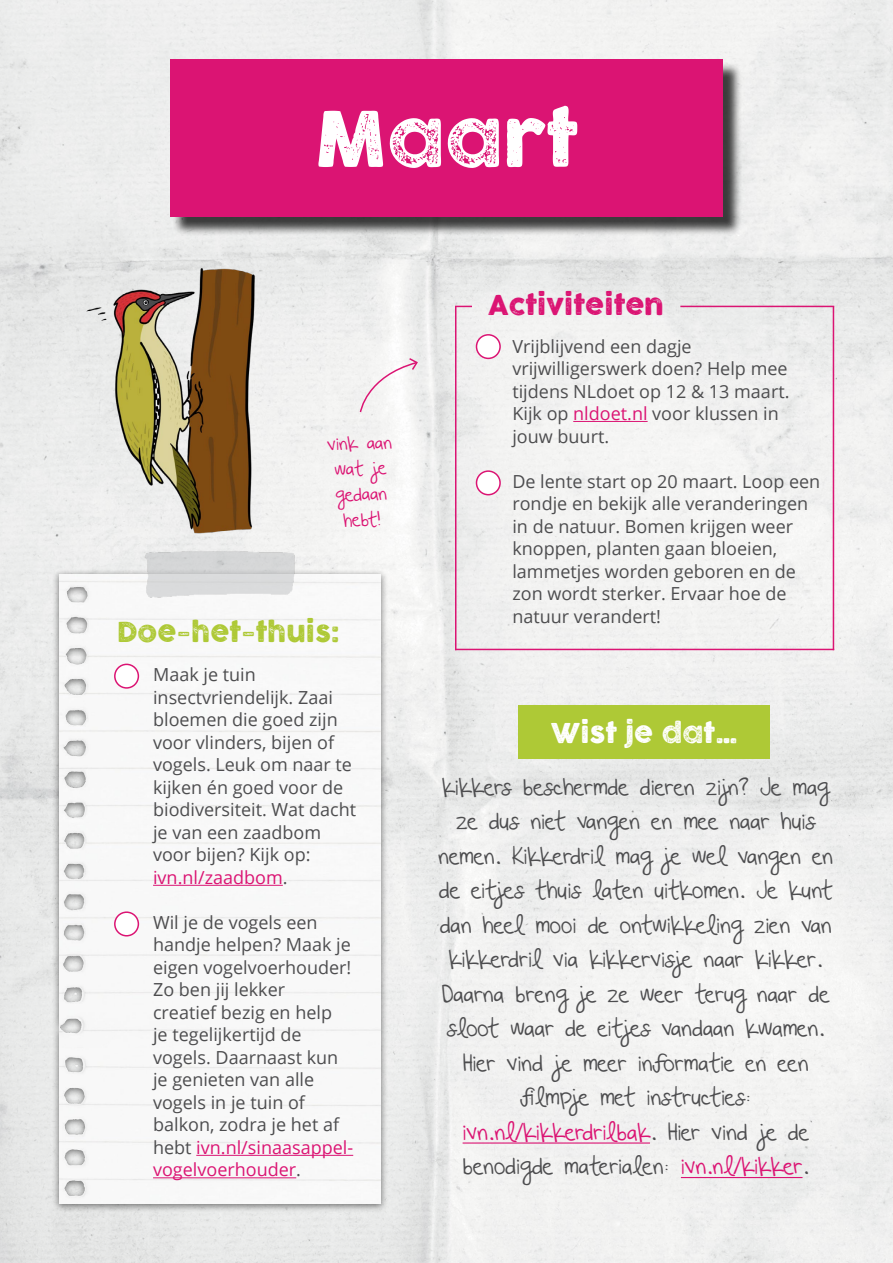
<style>
.page{position:relative;width:893px;height:1263px;background:#fff}
.page>*{position:absolute;margin:0;border:0;box-sizing:border-box;transform-origin:0 0}
.t1{font:75px "COCOGOOSELETTERPRESS";color:#fff}
.t2{font:27px "COCOGOOSELETTERPRESS";color:#aec936}
.t3{font:27px "COCOGOOSELETTERPRESS";color:#db1473}
.t4{font:27px "COCOGOOSELETTERPRESS";color:#fff}
.t5{font:22.5px/34.5px "Beautiful Every Time";color:#4d4d4f;text-align:center}
.t6{font:18px/22.5px "Open Sans";color:#4d4d4f}
.t7{font:18px/25.5px "Beautiful Every Time";color:#db1473;text-align:center}
.s1{color:#db1473}
</style>
<div class="page">
<img style="left:0;top:0;width:893px;height:1263px">
<div style="left:518px;top:705px;width:252px;height:53px;background:#aec936"></div>
<div style="left:53px;top:569px;width:335px;height:644px;background:#000;opacity:.51"></div>
<img style="left:60px;top:574px;width:321px;height:629px">
<hr style="left:455px;top:306px;width:1px;height:344px;background:#db1473">
<hr style="left:833px;top:306px;width:1px;height:344px;background:#db1473">
<hr style="left:680px;top:306px;width:154px;height:1px;background:#db1473">
<svg style="left:456px;top:306px;width:16px;height:1px"></svg>
<hr style="left:455px;top:649px;width:379px;height:1px;background:#db1473">
<div style="left:172px;top:62px;width:569px;height:174px;background:#000;opacity:.75"></div>
<div style="left:170px;top:60px;width:553px;height:157px;background:#db1473"></div>
<img style="left:121px;top:587px;width:206px;height:22px">
<hr style="left:573px;top:421px;width:75px;height:1px;background:#db1473">
<div style="left:115px;top:664px;width:23px;height:24px;background:#fff;border-radius:50%"></div>
<div style="left:114px;top:664px;width:25px;height:25px;border:2px solid #db1473;border-radius:50%"></div>
<div style="left:115px;top:912px;width:23px;height:24px;background:#fff;border-radius:50%"></div>
<div style="left:114px;top:911px;width:25px;height:25px;border:2px solid #db1473;border-radius:50%"></div>
<div style="left:476px;top:335px;width:24px;height:23px;background:#fff;border-radius:50%"></div>
<div style="left:476px;top:334px;width:25px;height:25px;border:2px solid #db1473;border-radius:50%"></div>
<div style="left:476px;top:471px;width:24px;height:24px;background:#fff;border-radius:50%"></div>
<div style="left:476px;top:470px;width:25px;height:25px;border:2px solid #db1473;border-radius:50%"></div>
<hr style="left:463px;top:1142px;width:187px;height:1px;background:#db1473">
<hr style="left:681px;top:1177px;width:121px;height:1px;background:#db1473">
<hr style="left:153px;top:885px;width:130px;height:1px;background:#db1473">
<hr style="left:196px;top:1155px;width:157px;height:1px;background:#db1473">
<hr style="left:153px;top:1177px;width:143px;height:1px;background:#db1473">
<svg style="left:359px;top:357px;width:60px;height:57px"></svg>
<img style="left:60px;top:214px;width:291px;height:373px">
<h1 class="t1" style="left:315px;top:97px;width:265px">Maart</h1>
<p class="t7" style="left:327px;top:432px;width:66px;rotate:-2deg">vink aan wat je gedaan hebt!</p>
<h2 class="t2" style="left:117px;top:616px;width:224px">Doe-het-thuis:</h2>
<p class="t6" style="left:153px;top:663px;width:205px">Maak je tuin insectvriendelijk. Zaai bloemen die goed zijn voor vlinders, bijen of vogels. Leuk om naar te kijken én goed voor de biodiversiteit. Wat dacht je van een zaadbom voor bijen? Kijk op: <span class="s1">ivn.nl/zaadbom</span>.</p>
<p class="t6" style="left:153px;top:911px;width:202px">Wil je de vogels een handje helpen? Maak je eigen vogelvoerhouder!<br>Zo ben jij lekker<br>creatief bezig en help<br>je tegelijkertijd de vogels. Daarnaast kun je genieten van alle vogels in je tuin of balkon, zodra je het af hebt <span class="s1">ivn.nl/sinaasappel&shy;vogelvoerhouder</span>.</p>
<h2 class="t3" style="left:488px;top:290px;width:177px">Activiteiten</h2>
<p class="t6" style="left:512px;top:334px;width:279px">Vrijblijvend een dagje vrijwilligerswerk doen? Help mee tijdens NLdoet op 12 &amp; 13 maart.<br>Kijk op <span class="s1">nldoet.nl</span> voor klussen in jouw buurt.</p>
<p class="t6" style="left:512px;top:469px;width:309px">De lente start op 20 maart. Loop een rondje en bekijk alle veranderingen in de natuur. Bomen krijgen weer knoppen, planten gaan bloeien, lammetjes worden geboren en de zon wordt sterker. Ervaar hoe de natuur verandert!</p>
<h2 class="t4" style="left:551px;top:718px;width:187px">Wist je dat…</h2>
<p class="t5" style="left:438px;top:770px;width:396px">kikkers beschermde dieren zijn? Je mag ze dus niet vangen en mee naar huis nemen. Kikkerdril mag je wel vangen en de eitjes thuis laten uitkomen. Je kunt dan heel mooi de ontwikkeling zien van kikkerdril via kikkervisje naar kikker.<br>Daarna breng je ze weer terug naar de sloot waar de eitjes vandaan kwamen.<br>Hier vind je meer informatie en een filmpje met instructies: <span class="s1">ivn.nl/kikkerdrilbak</span>. Hier vind je de benodigde materialen: <span class="s1">ivn.nl/kikker</span>.</p>
</div>
